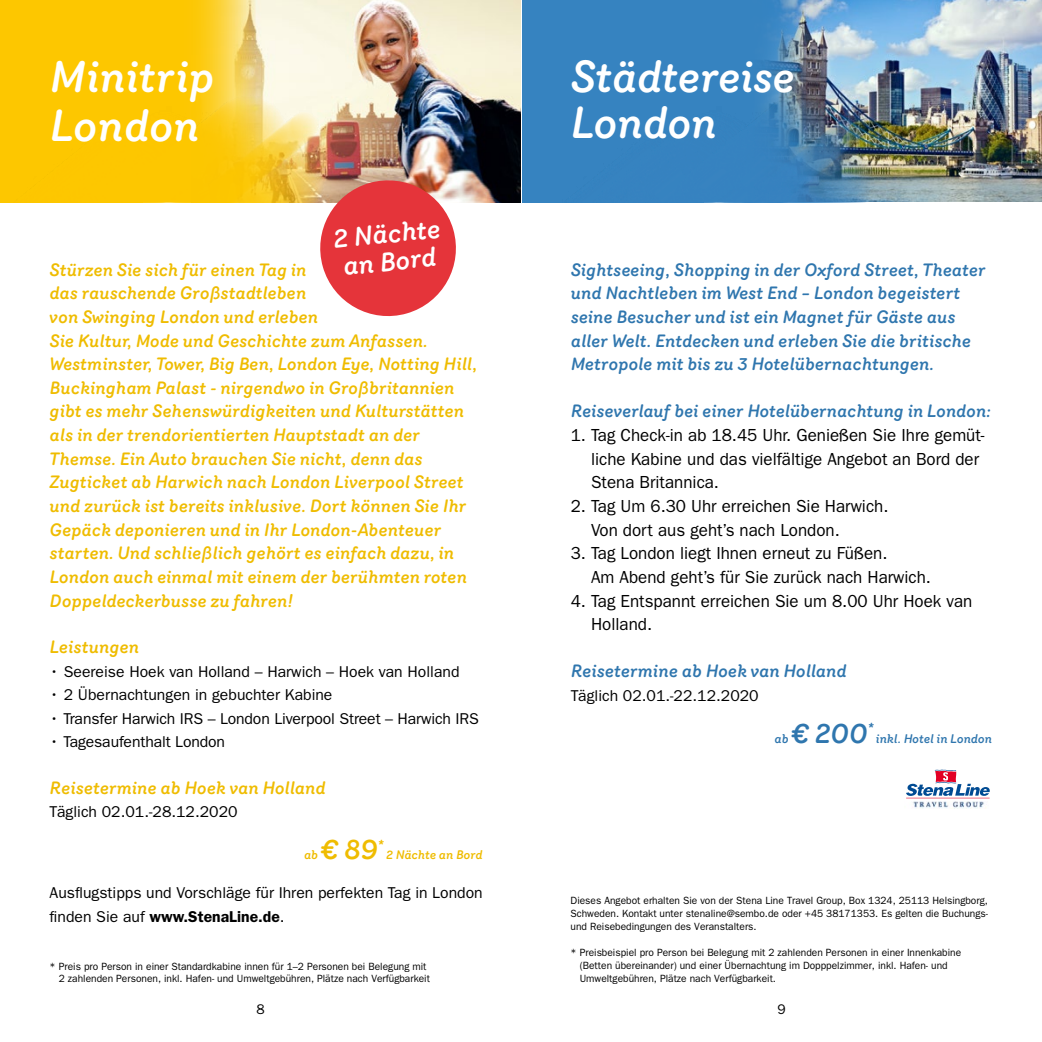
<style>
.page{position:relative;width:1042px;height:1042px;background:#fff}
.page>*{position:absolute;margin:0;border:0;box-sizing:border-box;transform-origin:0 0}
.t1{font:italic 500 43.75px/49px "Router";letter-spacing:-.01em;color:#fff}
.t2{font:italic 500 28px "Router";color:#2f76ae}
.t3{font:italic 500 28px "Router";color:#efbc00}
.t4{font:italic 500 26.25px/28px "Router";color:#fff}
.t5{font:italic 500 17.5px/23.6px "Router";color:#efbc00}
.t6{font:17.5px/23.6px "ITC Franklin Gothic Std";color:#000}
.t7{font:italic 500 17.5px/23.6px "Router";letter-spacing:-.005em;color:#2f76ae}
.t8{font:15.75px/23.6px "ITC Franklin Gothic Std";color:#000}
.t9{font:14px "ITC Franklin Gothic Std";color:#000}
.t10{font:italic 500 12.25px "Router";letter-spacing:-.005em;color:#2f76ae}
.t11{font:italic 500 12.25px "Router";letter-spacing:-.01em;color:#efbc00}
.t12{font:10.5px/13.1px "ITC Franklin Gothic Std";color:#000}
.s1{font-weight:600}
</style>
<div class="page">
<img style="left:255px;top:0;width:266px;height:202px">
<svg style="left:142px;top:0;width:113px;height:60px"></svg>
<div style="left:0;top:0;width:142px;height:202px;background:#fdc700"></div>
<img style="left:142px;top:60px;width:224px;height:142px">
<img style="left:806px;top:0;width:236px;height:202px">
<svg style="left:704px;top:0;width:102px;height:60px;fill:#3683c0"></svg>
<div style="left:522px;top:0;width:182px;height:202px;background:#3683c0"></div>
<img style="left:513px;top:60px;width:403px;height:142px">
<svg style="left:312px;top:173px;width:151px;height:144px"></svg>
<img style="left:913px;top:801px;width:73px;height:7px">
<hr style="left:906px;top:798px;width:83px;height:1px;background:#e20025">
<svg style="left:906px;top:769px;width:83px;height:27px"></svg>
<h1 class="t1" style="left:50px;top:51px;width:167px">Minitrip<br>London</h1>
<h1 class="t1" style="left:570px;top:53px;width:226px;line-height:45.5px">Städtereise<br>London</h1>
<h3 class="t4" style="left:331px;top:224px;width:109px;rotate:-6deg">2 Nächte an Bord</h3>
<p class="t5" style="left:50px;top:257px;width:429px">Stürzen Sie sich für einen Tag in<br>das rauschende Großstadtleben<br>von Swinging London und erleben<br>Sie Kultur, Mode und Geschichte zum Anfassen.<br>Westminster, Tower, Big Ben, London Eye, Notting Hill, Buckingham Palast - nirgendwo in Großbritannien gibt es mehr Sehenswürdigkeiten und Kulturstätten als in der trendorientierten Hauptstadt an der Themse. Ein Auto brauchen Sie nicht, denn das Zugticket ab Harwich nach London Liverpool Street und zurück ist bereits inklusive. Dort können Sie Ihr Gepäck deponieren und in Ihr London-Abenteuer starten. Und schließlich gehört es einfach dazu, in London auch einmal mit einem der berühmten roten Doppeldeckerbusse zu fahren!</p>
<p class="t5" style="left:50px;top:634px;width:91px">Leistungen</p>
<p class="t8" style="left:50px;top:659px;width:411px">• Seereise Hoek van Holland – Harwich – Hoek van Holland</p>
<p class="t8" style="left:50px;top:683px;width:284px">• 2 Übernachtungen in gebuchter Kabine</p>
<p class="t8" style="left:50px;top:707px;width:431px">• Transfer Harwich IRS – London Liverpool Street – Harwich IRS</p>
<p class="t8" style="left:50px;top:730px;width:177px">• Tagesaufenthalt London</p>
<p class="t5" style="left:50px;top:775px;width:278px">Reisetermine ab Hoek van Holland</p>
<p class="t8" style="left:50px;top:800px;width:189px">Täglich 02.01.-28.12.2020</p>
<p class="t11" style="left:304px;top:846px;width:16px">ab</p>
<h2 class="t3" style="left:320px;top:828px;width:65px">€ 89<sup>*</sup></h2>
<p class="t11" style="left:386px;top:846px;width:98px">2 Nächte an Bord</p>
<p class="t8" style="left:50px;top:881px;width:434px">Ausflugstipps und Vorschläge für Ihren perfekten Tag in London finden Sie auf <span class="s1">www.StenaLine.de</span>.</p>
<p class="t12" style="left:59px;top:960px;width:373px;line-height:12.2px;text-indent:-9px">* Preis pro Person in einer Standardkabine innen für 1–2 Personen bei Belegung mit<br>2 zahlenden Personen, inkl. Hafen- und Umweltgebühren, Plätze nach Verfügbarkeit</p>
<p class="t7" style="left:571px;top:257px;width:416px">Sightseeing, Shopping in der Oxford Street, Theater und Nachtleben im West End – London begeistert seine Besucher und ist ein Magnet für Gäste aus aller Welt. Entdecken und erleben Sie die britische Metropole mit bis zu 3 Hotelübernachtungen.</p>
<p class="t7" style="left:571px;top:399px;width:422px">Reiseverlauf bei einer Hotelübernachtung in London:</p>
<p class="t6" style="left:591px;top:423px;width:395px;text-indent:-20px">1. Tag Check-in ab 18.45 Uhr. Genießen Sie Ihre gemüt&shy;liche Kabine und das vielfältige Angebot an Bord der<br>Stena Britannica.</p>
<p class="t6" style="left:591px;top:494px;width:299px;text-indent:-20px">2. Tag Um 6.30 Uhr erreichen Sie Harwich.<br>Von dort aus geht’s nach London.</p>
<p class="t6" style="left:591px;top:542px;width:341px;text-indent:-20px">3. Tag London liegt Ihnen erneut zu Füßen.<br>Am Abend geht’s für Sie zurück nach Harwich.</p>
<p class="t6" style="left:591px;top:589px;width:383px;text-indent:-20px">4. Tag Entspannt erreichen Sie um 8.00 Uhr Hoek van<br>Holland.</p>
<p class="t7" style="left:571px;top:659px;width:278px">Reisetermine ab Hoek van Holland</p>
<p class="t8" style="left:571px;top:684px;width:189px">Täglich 02.01.-22.12.2020</p>
<p class="t10" style="left:774px;top:729px;width:16px">ab</p>
<h2 class="t2" style="left:791px;top:712px;width:84px">€ 200<sup>*</sup></h2>
<p class="t10" style="left:876px;top:729px;width:118px">inkl. Hotel in London</p>
<p class="t12" style="left:570px;top:893px;width:419px;text-align:justify">Dieses Angebot erhalten Sie von der Stena Line Travel Group, Box 1324, 25113 Helsingborg, Schweden. Kontakt unter stenaline@sembo.de oder +45 38171353. Es gelten die Buchungs&shy;und Reisebedingungen des Veranstalters.</p>
<p class="t12" style="left:580px;top:946px;width:383px;text-indent:-9px">* Preisbeispiel pro Person bei Belegung mit 2 zahlenden Personen in einer Innenkabine (Betten übereinander) und einer Übernachtung im Dopppelzimmer, inkl. Hafen- und<br>Umweltgebühren, Plätze nach Verfügbarkeit.</p>
<p class="t9" style="left:256px;top:1001px;width:10px">8</p>
<p class="t9" style="left:777px;top:1001px;width:10px">9</p>
</div>
